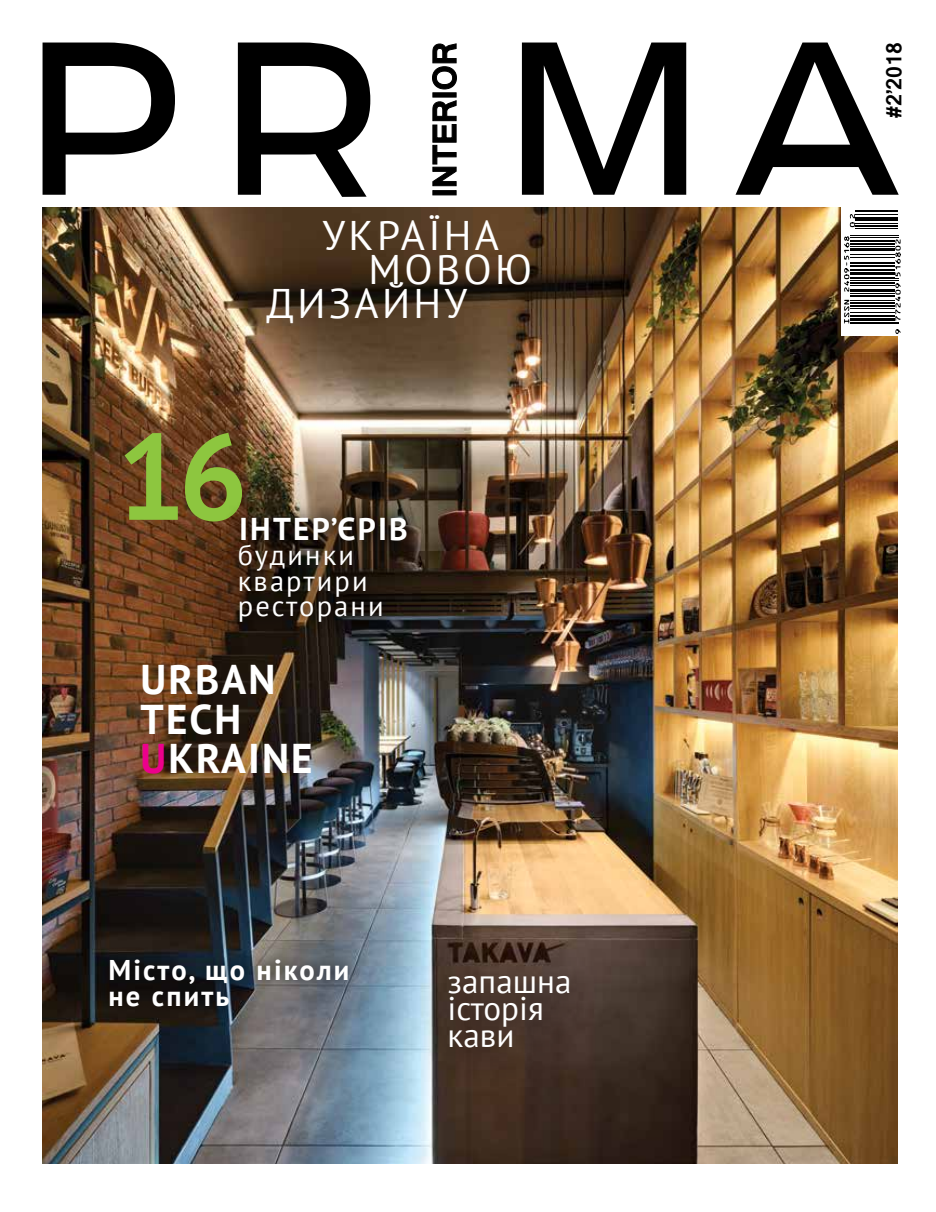
<style>
.page{position:relative;width:936px;height:1212px;background:#fff}
.page>*{position:absolute;margin:0;border:0;box-sizing:border-box;transform-origin:0 0}
.t1{font:700 121.8px "PT Sans";color:#8dc63f}
.t2{font:700 41.55px/39.6px "PT Sans";letter-spacing:.05em;color:#fff}
.t3{font:41.25px "PT Sans";letter-spacing:.08em;color:#fff}
.t4{font:33.15px/27px "PT Sans";color:#fff}
.t5{font:700 31.5px "PT Sans";letter-spacing:.07em;color:#fff}
.t6{font:28.5px/25.5px "PT Sans";letter-spacing:.065em;color:#fff}
.t7{font:700 28.5px/25.5px "PT Sans";letter-spacing:.075em;color:#fff}
.t8{font:700 23.55px "Latha";color:#000}
.s1{color:#ec008c}
</style>
<div class="page">
<img style="left:43px;top:207px;width:854px;height:956px">
<div style="left:840px;top:205px;width:70px;height:131px;background:#fff"></div>
<hr style="left:855px;top:210px;width:43px;height:2px;background:#000">
<svg style="left:840px;top:214px;width:60px;height:120px"></svg>
<svg style="left:224px;top:502px;width:197px;height:134px;background:#2e2217"></svg>
<svg style="left:432px;top:43px;width:25px;height:153px"></svg>
<svg style="left:522px;top:43px;width:164px;height:152px"></svg>
<svg style="left:735px;top:43px;width:163px;height:152px"></svg>
<svg style="left:238px;top:43px;width:132px;height:154px"></svg>
<svg style="left:43px;top:43px;width:132px;height:152px"></svg>
<svg style="left:407px;top:933px;width:202px;height:156px;background:#564a44"></svg>
<div style="left:96px;top:946px;width:266px;height:73px;background:#000;opacity:.62"></div>
<p class="t3" style="left:322px;top:209px;width:178px">україна</p>
<p class="t3" style="left:368px;top:243px;width:165px">мовою</p>
<p class="t3" style="left:266px;top:277px;width:202px">дизайну</p>
<p class="t1" style="left:117px;top:397px;width:132px">16</p>
<p class="t5" style="left:239px;top:508px;width:170px">інтер’єрів</p>
<p class="t6" style="left:238px;top:542px;width:147px">будинки квартири ресторани</p>
<p class="t2" style="left:141px;top:659px;width:173px">URBAN<br>TECH<br><span class="s1">U</span>KRAINE</p>
<p class="t7" style="left:108px;top:957px;width:242px">Місто, що ніколи не спить</p>
<p class="t4" style="left:447px;top:967px;width:125px">запашна історія кави</p>
<p class="t8" style="left:875px;top:118px;width:77px;rotate:-90deg">#2’2018</p>
</div>
